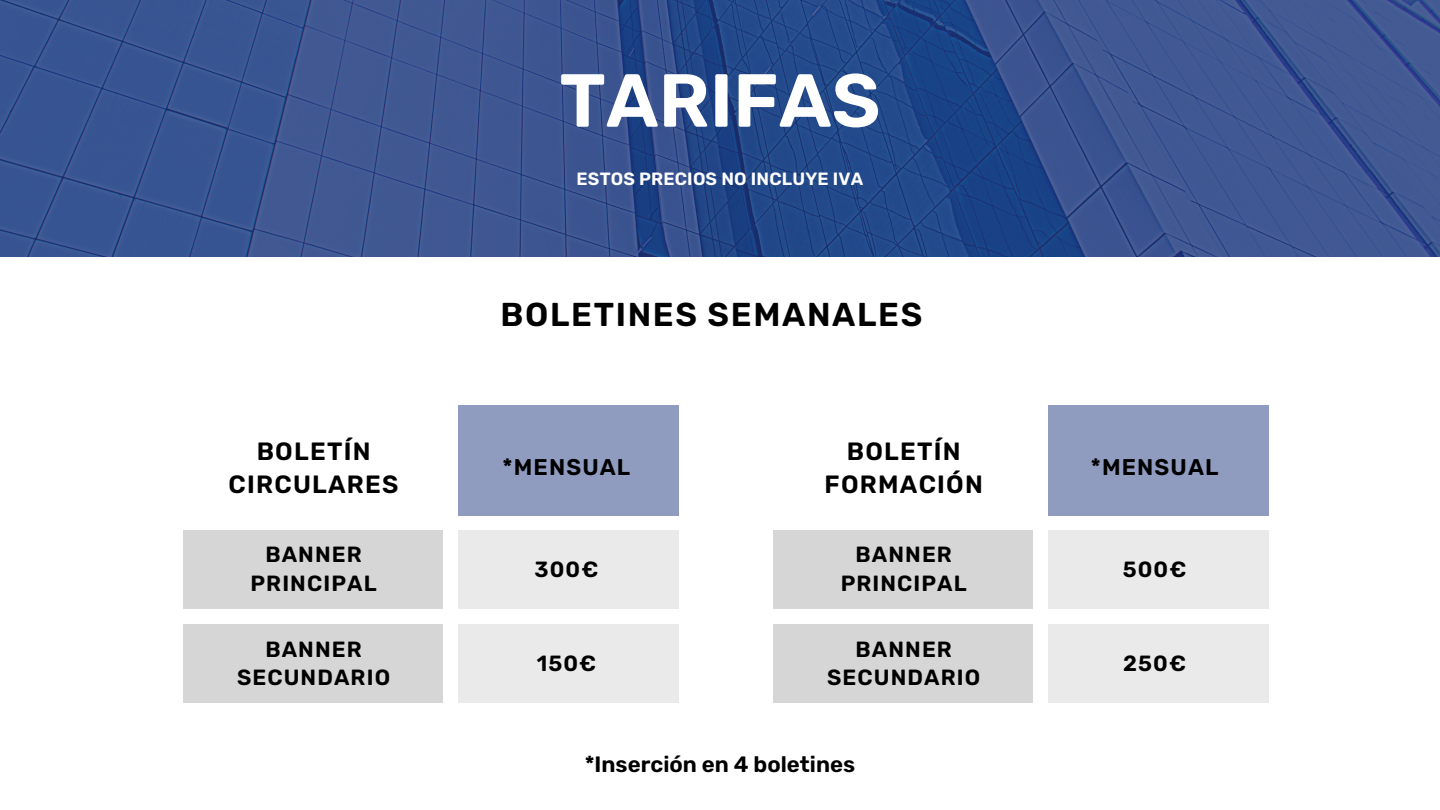
<style>
.page{position:relative;width:1440px;height:810px;background:#fff}
.page>*{position:absolute;margin:0;border:0;box-sizing:border-box;transform-origin:0 0}
.t1{font:600 75px "Rubik";color:#fff}
.t2{font:600 33.1px "Rubik";letter-spacing:.05em;color:#000}
.t3{font:600 25px/32.2px "Rubik";letter-spacing:.05em;color:#000;text-align:center}
.t4{font:600 22.7px "Rubik";letter-spacing:.05em;color:#000}
.t5{font:600 22.2px "Rubik";color:#000}
.t6{font:600 22px/28.5px "Rubik";letter-spacing:.05em;color:#000;text-align:center}
.t7{font:600 17.7px "Rubik";letter-spacing:.01em;color:#fff}
</style>
<div class="page">
<div style="left:458px;top:405px;width:220px;height:110px;background:#8f9cc0"></div>
<div style="left:183px;top:530px;width:259px;height:79px;background:#d6d6d6"></div>
<div style="left:183px;top:624px;width:259px;height:79px;background:#d6d6d6"></div>
<div style="left:458px;top:530px;width:220px;height:79px;background:#eaeaea"></div>
<div style="left:458px;top:624px;width:220px;height:79px;background:#eaeaea"></div>
<img style="left:0;top:0;width:1440px;height:257px">
<div style="left:1049px;top:405px;width:220px;height:110px;background:#8f9cc0"></div>
<div style="left:773px;top:530px;width:260px;height:79px;background:#d6d6d6"></div>
<div style="left:773px;top:624px;width:260px;height:79px;background:#d6d6d6"></div>
<div style="left:1049px;top:530px;width:220px;height:79px;background:#eaeaea"></div>
<div style="left:1049px;top:624px;width:220px;height:79px;background:#eaeaea"></div>
<p class="t3" style="left:229px;top:436px;width:171px">BOLETÍN<br>CIRCULARES</p>
<p class="t6" style="left:251px;top:541px;width:128px">BANNER<br>PRINCIPAL</p>
<p class="t6" style="left:237px;top:635px;width:155px">BANNER<br>SECUNDARIO</p>
<h1 class="t1" style="left:560px;top:57px;width:322px">TARIFAS</h1>
<p class="t7" style="left:577px;top:169px;width:288px">ESTOS PRECIOS NO INCLUYE IVA</p>
<h2 class="t2" style="left:501px;top:295px;width:423px">BOLETINES SEMANALES</h2>
<p class="t4" style="left:503px;top:454px;width:129px">*MENSUAL</p>
<p class="t6" style="left:535px;top:555px;width:55px">300€</p>
<p class="t6" style="left:537px;top:649px;width:50px">150€</p>
<p class="t3" style="left:825px;top:436px;width:160px">BOLETÍN<br>FORMACIÓN</p>
<p class="t6" style="left:841px;top:541px;width:128px">BANNER<br>PRINCIPAL</p>
<p class="t6" style="left:827px;top:635px;width:155px">BANNER<br>SECUNDARIO</p>
<p class="t5" style="left:585px;top:751px;width:272px">*Inserción en 4 boletines</p>
<p class="t4" style="left:1091px;top:454px;width:129px">*MENSUAL</p>
<p class="t6" style="left:1123px;top:555px;width:54px">500€</p>
<p class="t6" style="left:1123px;top:649px;width:54px">250€</p>
</div>
